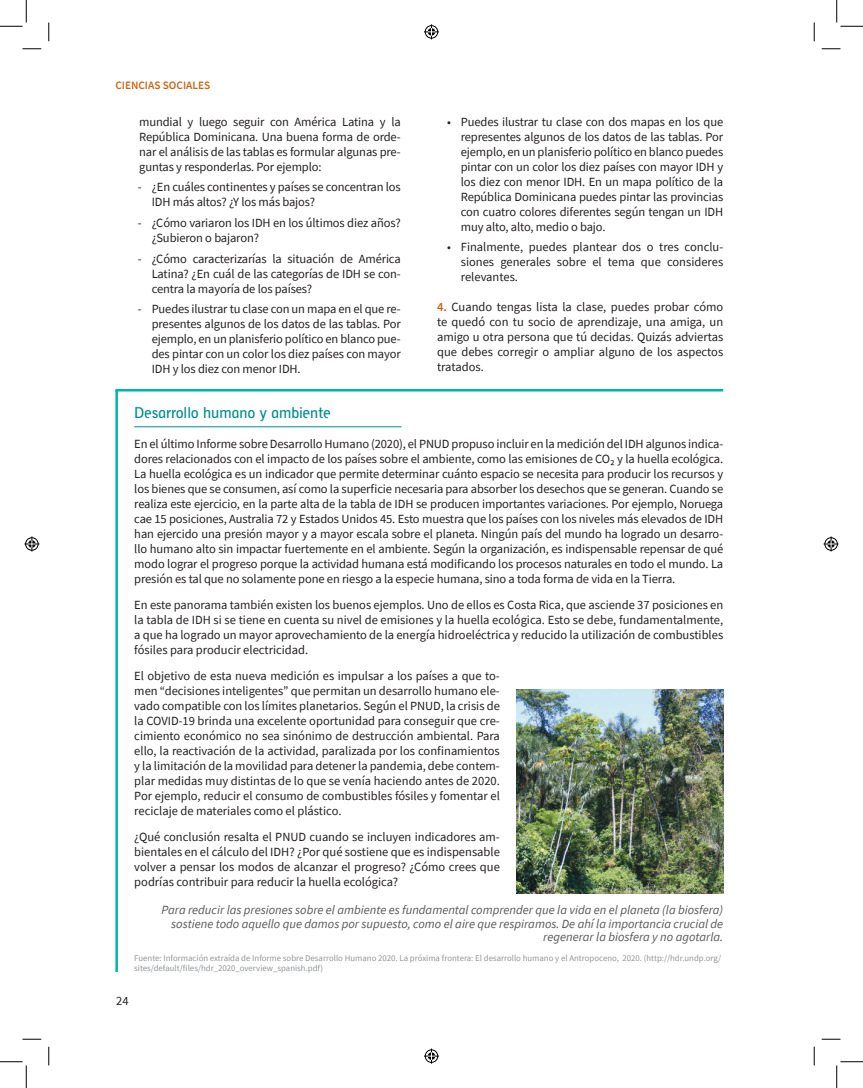
<style>
.page{position:relative;width:863px;height:1088px;background:#fff}
.page>*{position:absolute;margin:0;border:0;box-sizing:border-box;transform-origin:0 0}
.t1{font:15px "Alergia";color:#008d8c}
.t2{font:12.5px/15px "Source Sans Pro";letter-spacing:-.01em;color:#231f20;text-align:justify}
.t3{font:italic 12.5px/13.8px "Source Sans Pro";color:#57585a;text-align:right}
.t4{font:600 11.25px "Source Sans Pro";color:#c96618}
.t5{font:8.75px/10px "Source Sans Pro";color:#939598}
.s1{font-weight:600;color:#c96618}
</style>
<div class="page">
<hr style="left:115px;top:389px;width:608px;height:2px;background:#00b3b4">
<hr style="left:115px;top:390px;width:3px;height:582px;background:#00b3b4">
<img style="left:516px;top:689px;width:207px;height:204px">
<hr style="left:134px;top:426px;width:267px;height:1px;background:#008d8c">
<svg style="left:22px;top:48px;width:19px;height:2px"></svg>
<svg style="left:821px;top:48px;width:19px;height:2px"></svg>
<svg style="left:22px;top:1038px;width:19px;height:2px"></svg>
<svg style="left:821px;top:1038px;width:19px;height:2px"></svg>
<svg style="left:48px;top:22px;width:2px;height:19px"></svg>
<svg style="left:48px;top:1046px;width:2px;height:19px"></svg>
<svg style="left:813px;top:22px;width:2px;height:19px"></svg>
<svg style="left:813px;top:1046px;width:2px;height:19px"></svg>
<svg style="left:0;top:0;width:27px;height:27px"></svg>
<svg style="left:0;top:1061px;width:27px;height:27px"></svg>
<svg style="left:836px;top:0;width:26px;height:27px"></svg>
<svg style="left:836px;top:1061px;width:26px;height:27px"></svg>
<svg style="left:424px;top:24px;width:15px;height:15px"></svg>
<svg style="left:424px;top:1048px;width:15px;height:15px"></svg>
<svg style="left:24px;top:536px;width:15px;height:15px"></svg>
<svg style="left:823px;top:536px;width:15px;height:15px"></svg>
<p class="t4" style="left:115px;top:78px;width:96px">CIENCIAS SOCIALES</p>
<p class="t2" style="left:139px;top:114px;width:263px">mundial y luego seguir con América Latina y la República Dominicana. Una buena forma de orde&shy;nar el análisis de las tablas es formular algunas pre&shy;guntas y responderlas. Por ejemplo:</p>
<p class="t2" style="left:152px;top:180px;width:250px;text-indent:-14px">- ¿En cuáles continentes y países se concentran los<br>IDH más altos? ¿Y los más bajos?</p>
<p class="t2" style="left:152px;top:215px;width:250px;text-indent:-14px">- ¿Cómo variaron los IDH en los últimos diez años? ¿Subieron o bajaron?</p>
<p class="t2" style="left:152px;top:251px;width:250px;text-indent:-14px">- ¿Cómo caracterizarías la situación de América Latina? ¿En cuál de las categorías de IDH se con&shy;centra la mayoría de los países?</p>
<p class="t2" style="left:152px;top:301px;width:250px;text-indent:-14px">- Puedes ilustrar tu clase con un mapa en el que re&shy;presentes algunos de los datos de las tablas. Por ejemplo, en un planisferio político en blanco pue&shy;des pintar con un color los diez países con mayor IDH y los diez con menor IDH.</p>
<p class="t2" style="left:461px;top:114px;width:264px;text-indent:-14px">• Puedes ilustrar tu clase con dos mapas en los que representes algunos de los datos de las tablas. Por ejemplo, en un planisferio político en blanco puedes pintar con un color los diez países con mayor IDH y los diez con menor IDH. En un mapa político de la República Dominicana puedes pintar las provincias con cuatro colores diferentes según tengan un IDH muy alto, alto, medio o bajo.</p>
<p class="t2" style="left:461px;top:240px;width:264px;text-indent:-14px">• Finalmente, puedes plantear dos o tres conclu&shy;siones generales sobre el tema que consideres relevantes.</p>
<p class="t2" style="left:437px;top:300px;width:288px"><span class="s1">4.</span> Cuando tengas lista la clase, puedes probar cómo te quedó con tu socio de aprendizaje, una amiga, un amigo u otra persona que tú decidas. Quizás adviertas que debes corregir o ampliar alguno de los aspectos tratados.</p>
<p class="t1" style="left:134px;top:403px;width:198px">Desarrollo humano y ambiente</p>
<p class="t2" style="left:134px;top:436px;width:590px">En el último Informe sobre Desarrollo Humano (2020), el PNUD propuso incluir en la medición del IDH algunos indica&shy;dores relacionados con el impacto de los países sobre el ambiente, como las emisiones de CO₂ y la huella ecológica.<br>La huella ecológica es un indicador que permite determinar cuánto espacio se necesita para producir los recursos y los bienes que se consumen, así como la superficie necesaria para absorber los desechos que se generan. Cuando se realiza este ejercicio, en la parte alta de la tabla de IDH se producen importantes variaciones. Por ejemplo, Noruega cae 15 posiciones, Australia 72 y Estados Unidos 45. Esto muestra que los países con los niveles más elevados de IDH han ejercido una presión mayor y a mayor escala sobre el planeta. Ningún país del mundo ha logrado un desarro&shy;llo humano alto sin impactar fuertemente en el ambiente. Según la organización, es indispensable repensar de qué modo lograr el progreso porque la actividad humana está modificando los procesos naturales en todo el mundo. La presión es tal que no solamente pone en riesgo a la especie humana, sino a toda forma de vida en la Tierra.</p>
<p class="t2" style="left:134px;top:597px;width:590px">En este panorama también existen los buenos ejemplos. Uno de ellos es Costa Rica, que asciende 37 posiciones en la tabla de IDH si se tiene en cuenta su nivel de emisiones y la huella ecológica. Esto se debe, fundamentalmente, a que ha logrado un mayor aprovechamiento de la energía hidroeléctrica y reducido la utilización de combustibles fósiles para producir electricidad.</p>
<p class="t2" style="left:134px;top:668px;width:367px">El objetivo de esta nueva medición es impulsar a los países a que to&shy;men “decisiones inteligentes” que permitan un desarrollo humano ele&shy;vado compatible con los límites planetarios. Según el PNUD, la crisis de la COVID-19 brinda una excelente oportunidad para conseguir que cre&shy;cimiento económico no sea sinónimo de destrucción ambiental. Para ello, la reactivación de la actividad, paralizada por los confinamientos y la limitación de la movilidad para detener la pandemia, debe contem&shy;plar medidas muy distintas de lo que se venía haciendo antes de 2020.<br>Por ejemplo, reducir el consumo de combustibles fósiles y fomentar el reciclaje de materiales como el plástico.</p>
<p class="t2" style="left:134px;top:829px;width:367px">¿Qué conclusión resalta el PNUD cuando se incluyen indicadores am&shy;bientales en el cálculo del IDH? ¿Por qué sostiene que es indispensable volver a pensar los modos de alcanzar el progreso? ¿Cómo crees que podrías contribuir para reducir la huella ecológica?</p>
<p class="t3" style="left:161px;top:902px;width:563px">Para reducir las presiones sobre el ambiente es fundamental comprender que la vida en el planeta (la biosfera) sostiene todo aquello que damos por supuesto, como el aire que respiramos. De ahí la importancia crucial de regenerar la biosfera y no agotarla.</p>
<p class="t5" style="left:134px;top:952px;width:588px">Fuente: Información extraída de Informe sobre Desarrollo Humano 2020. La próxima frontera: El desarrollo humano y el Antropoceno, 2020. (http://hdr.undp.org/ sites/default/files/hdr_2020_overview_spanish.pdf)</p>
<p class="t2" style="left:116px;top:993px;width:14px">24</p>
</div>
